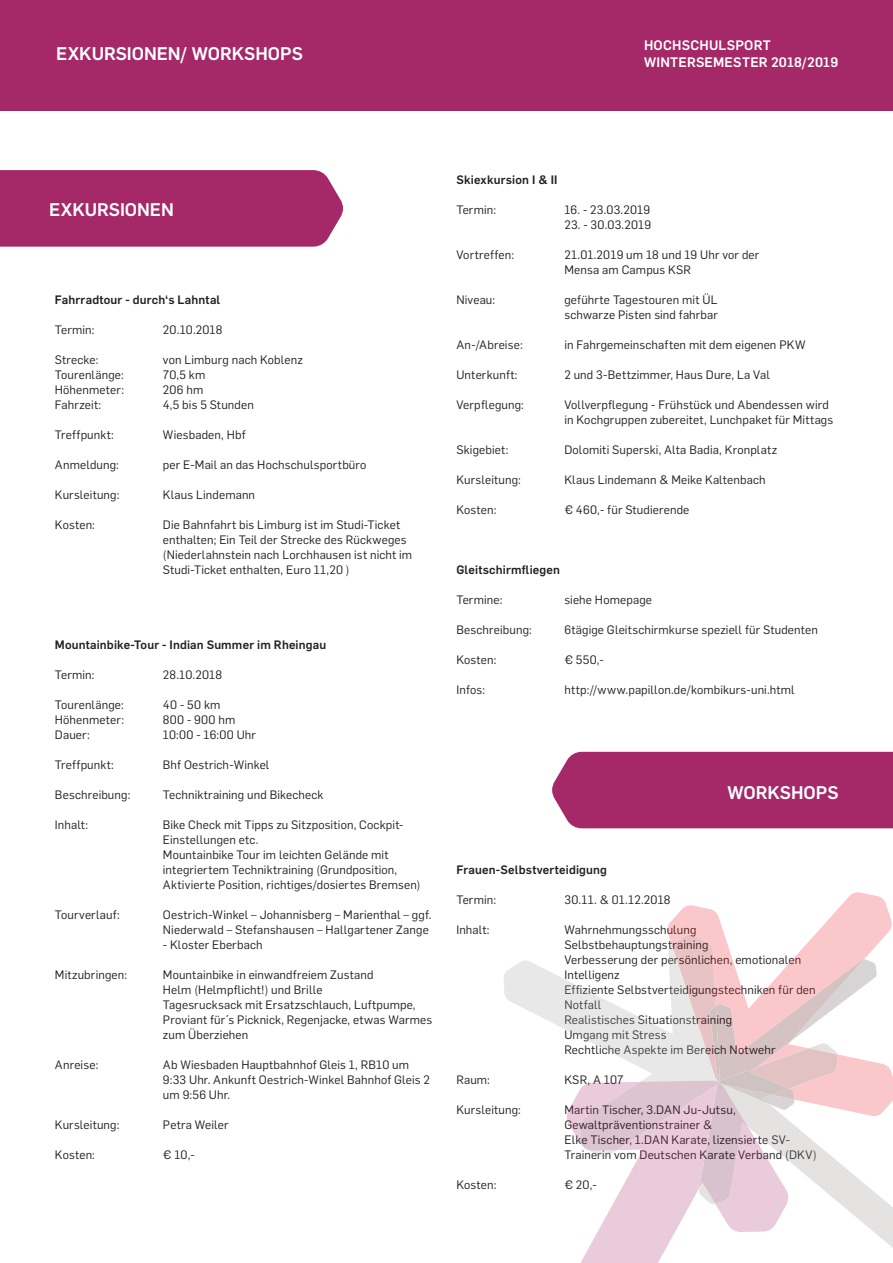
<style>
.page{position:relative;width:893px;height:1263px;background:#fff}
.page>*{position:absolute;margin:0;border:0;box-sizing:border-box;transform-origin:0 0}
.t1{font:500 18px "Flama";color:#fff}
.t2{font:500 13.5px "Flama";letter-spacing:.01em;color:#fff}
.t3{font:12px/15px "Flama";letter-spacing:.015em;color:#231f20}
.t4{font:500 12px "Flama";letter-spacing:.015em;color:#231f20}
</style>
<div class="page">
<div style="left:1px;top:0;width:892px;height:111px;background:#a52869"></div>
<div style="left:552px;top:752px;width:341px;height:76px;background:#a52869"></div>
<svg style="left:667px;top:892px;width:225px;height:43px"></svg>
<svg style="left:504px;top:960px;width:63px;height:70px;fill:#e9e8e8"></svg>
<svg style="left:567px;top:935px;width:326px;height:328px"></svg>
<div style="left:0;top:170px;width:343px;height:77px;background:#a52869"></div>
<p class="t1" style="left:56px;top:41px;width:248px">EXKURSIONEN/ WORKSHOPS</p>
<p class="t2" style="left:644px;top:36px;width:128px">HOCHSCHULSPORT</p>
<p class="t2" style="left:644px;top:52px;width:196px">WINTERSEMESTER 2018/2019</p>
<p class="t1" style="left:49px;top:197px;width:126px">EXKURSIONEN</p>
<p class="t4" style="left:55px;top:291px;width:167px">Fahrradtour - durch‘s Lahntal</p>
<p class="t3" style="left:55px;top:322px;width:41px">Termin:</p>
<p class="t3" style="left:163px;top:322px;width:61px">20.10.2018</p>
<p class="t3" style="left:55px;top:352px;width:45px">Strecke:</p>
<p class="t3" style="left:163px;top:352px;width:141px">von Limburg nach Koblenz</p>
<p class="t3" style="left:55px;top:367px;width:70px">Tourenlänge:</p>
<p class="t3" style="left:163px;top:367px;width:44px">70,5 km</p>
<p class="t3" style="left:55px;top:382px;width:71px">Höhenmeter:</p>
<p class="t3" style="left:163px;top:382px;width:42px">206 hm</p>
<p class="t3" style="left:55px;top:397px;width:48px">Fahrzeit:</p>
<p class="t3" style="left:163px;top:397px;width:92px">4,5 bis 5 Stunden</p>
<p class="t3" style="left:55px;top:427px;width:61px">Treffpunkt:</p>
<p class="t3" style="left:163px;top:427px;width:84px">Wiesbaden, Hbf</p>
<p class="t3" style="left:55px;top:457px;width:66px">Anmeldung:</p>
<p class="t3" style="left:163px;top:457px;width:205px">per E-Mail an das Hochschulsportbüro</p>
<p class="t3" style="left:55px;top:487px;width:66px">Kursleitung:</p>
<p class="t3" style="left:163px;top:487px;width:94px">Klaus Lindemann</p>
<p class="t3" style="left:55px;top:517px;width:42px">Kosten:</p>
<p class="t3" style="left:163px;top:517px;width:245px">Die Bahnfahrt bis Limburg ist im Studi-Ticket enthalten; Ein Teil der Strecke des Rückweges</p>
<p class="t3" style="left:163px;top:547px;width:251px">(Niederlahnstein nach Lorchhausen ist nicht im<br>Studi-Ticket enthalten, Euro 11,20 )</p>
<p class="t4" style="left:55px;top:636px;width:273px">Mountainbike-Tour - Indian Summer im Rheingau</p>
<p class="t3" style="left:55px;top:667px;width:41px">Termin:</p>
<p class="t3" style="left:163px;top:667px;width:61px">28.10.2018</p>
<p class="t3" style="left:55px;top:697px;width:70px">Tourenlänge:</p>
<p class="t3" style="left:163px;top:697px;width:59px">40 - 50 km</p>
<p class="t3" style="left:55px;top:712px;width:71px">Höhenmeter:</p>
<p class="t3" style="left:163px;top:712px;width:74px">800 - 900 hm</p>
<p class="t3" style="left:55px;top:727px;width:36px">Dauer:</p>
<p class="t3" style="left:163px;top:727px;width:95px">10:00 - 16:00 Uhr</p>
<p class="t3" style="left:55px;top:757px;width:61px">Treffpunkt:</p>
<p class="t3" style="left:163px;top:757px;width:108px">Bhf Oestrich-Winkel</p>
<p class="t3" style="left:55px;top:787px;width:77px">Beschreibung:</p>
<p class="t3" style="left:163px;top:787px;width:162px">Techniktraining und Bikecheck</p>
<p class="t3" style="left:55px;top:817px;width:35px">Inhalt:</p>
<p class="t3" style="left:163px;top:817px;width:242px">Bike Check mit Tipps zu Sitzposition, Cockpit-</p>
<p class="t3" style="left:163px;top:832px;width:97px">Einstellungen etc.</p>
<p class="t3" style="left:163px;top:847px;width:227px">Mountainbike Tour im leichten Gelände mit</p>
<p class="t3" style="left:163px;top:862px;width:236px">integriertem Techniktraining (Grundposition,</p>
<p class="t3" style="left:163px;top:877px;width:259px">Aktivierte Position, richtiges/dosiertes Bremsen)</p>
<p class="t3" style="left:55px;top:907px;width:66px">Tourverlauf:</p>
<p class="t3" style="left:163px;top:907px;width:270px">Oestrich-Winkel – Johannisberg – Marienthal – ggf.<br>Niederwald – Stefanshausen – Hallgartener Zange</p>
<p class="t3" style="left:163px;top:937px;width:101px">- Kloster Eberbach</p>
<p class="t3" style="left:55px;top:967px;width:74px">Mitzubringen:</p>
<p class="t3" style="left:163px;top:967px;width:212px">Mountainbike in einwandfreiem Zustand</p>
<p class="t3" style="left:163px;top:982px;width:161px">Helm (Helmpflicht!) und Brille</p>
<p class="t3" style="left:163px;top:997px;width:271px">Tagesrucksack mit Ersatzschlauch, Luftpumpe,<br>Proviant für´s Picknick, Regenjacke, etwas Warmes zum Überziehen</p>
<p class="t3" style="left:55px;top:1057px;width:45px">Anreise:</p>
<p class="t3" style="left:163px;top:1057px;width:248px">Ab Wiesbaden Hauptbahnhof Gleis 1, RB10 um</p>
<p class="t3" style="left:163px;top:1072px;width:269px">9:33 Uhr. Ankunft Oestrich-Winkel Bahnhof Gleis 2 um 9:56 Uhr.</p>
<p class="t3" style="left:55px;top:1117px;width:66px">Kursleitung:</p>
<p class="t3" style="left:163px;top:1117px;width:67px">Petra Weiler</p>
<p class="t3" style="left:55px;top:1147px;width:42px">Kosten:</p>
<p class="t3" style="left:163px;top:1147px;width:33px">€ 10,-</p>
<p class="t4" style="left:456px;top:171px;width:103px">Skiexkursion I &amp; II</p>
<p class="t3" style="left:456px;top:202px;width:41px">Termin:</p>
<p class="t3" style="left:564px;top:202px;width:87px">16. - 23.03.2019</p>
<p class="t3" style="left:564px;top:217px;width:88px">23. - 30.03.2019</p>
<p class="t3" style="left:456px;top:247px;width:59px">Vortreffen:</p>
<p class="t3" style="left:564px;top:247px;width:196px">21.01.2019 um 18 und 19 Uhr vor der<br>Mensa am Campus KSR</p>
<p class="t3" style="left:456px;top:292px;width:40px">Niveau:</p>
<p class="t3" style="left:564px;top:292px;width:155px">geführte Tagestouren mit ÜL</p>
<p class="t3" style="left:564px;top:307px;width:155px">schwarze Pisten sind fahrbar</p>
<p class="t3" style="left:456px;top:337px;width:68px">An-/Abreise:</p>
<p class="t3" style="left:564px;top:337px;width:243px">in Fahrgemeinschaften mit dem eigenen PKW</p>
<p class="t3" style="left:456px;top:367px;width:63px">Unterkunft:</p>
<p class="t3" style="left:564px;top:367px;width:207px">2 und 3-Bettzimmer, Haus Dure, La Val</p>
<p class="t3" style="left:456px;top:397px;width:69px">Verpflegung:</p>
<p class="t3" style="left:564px;top:397px;width:270px">Vollverpflegung - Frühstück und Abendessen wird in Kochgruppen zubereitet, Lunchpaket für Mittags</p>
<p class="t3" style="left:456px;top:442px;width:53px">Skigebiet:</p>
<p class="t3" style="left:564px;top:442px;width:214px">Dolomiti Superski, Alta Badia, Kronplatz</p>
<p class="t3" style="left:456px;top:472px;width:66px">Kursleitung:</p>
<p class="t3" style="left:564px;top:472px;width:203px">Klaus Lindemann &amp; Meike Kaltenbach</p>
<p class="t3" style="left:456px;top:502px;width:42px">Kosten:</p>
<p class="t3" style="left:564px;top:502px;width:126px">€ 460,- für Studierende</p>
<p class="t4" style="left:456px;top:561px;width:105px">Gleitschirmfliegen</p>
<p class="t3" style="left:456px;top:592px;width:47px">Termine:</p>
<p class="t3" style="left:564px;top:592px;width:89px">siehe Homepage</p>
<p class="t3" style="left:456px;top:622px;width:77px">Beschreibung:</p>
<p class="t3" style="left:564px;top:622px;width:255px">6tägige Gleitschirmkurse speziell für Studenten</p>
<p class="t3" style="left:456px;top:652px;width:42px">Kosten:</p>
<p class="t3" style="left:564px;top:652px;width:41px">€ 550,-</p>
<p class="t3" style="left:456px;top:682px;width:30px">Infos:</p>
<p class="t3" style="left:564px;top:682px;width:232px">http://www.papillon.de/kombikurs-uni.html</p>
<p class="t1" style="left:727px;top:779px;width:113px">WORKSHOPS</p>
<p class="t4" style="left:456px;top:861px;width:152px">Frauen-Selbstverteidigung</p>
<p class="t3" style="left:456px;top:892px;width:41px">Termin:</p>
<p class="t3" style="left:564px;top:892px;width:108px">30.11. &amp; 01.12.2018</p>
<p class="t3" style="left:456px;top:922px;width:35px">Inhalt:</p>
<p class="t3" style="left:564px;top:922px;width:134px">Wahrnehmungsschulung</p>
<p class="t3" style="left:564px;top:937px;width:146px">Selbstbehauptungstraining</p>
<p class="t3" style="left:564px;top:952px;width:238px">Verbesserung der persönlichen, emotionalen<br>Intelligenz</p>
<p class="t3" style="left:564px;top:982px;width:253px">Effiziente Selbstverteidigungstechniken für den<br>Notfall</p>
<p class="t3" style="left:564px;top:1012px;width:169px">Realistisches Situationstraining</p>
<p class="t3" style="left:564px;top:1027px;width:104px">Umgang mit Stress</p>
<p class="t3" style="left:564px;top:1042px;width:213px">Rechtliche Aspekte im Bereich Notwehr</p>
<p class="t3" style="left:456px;top:1072px;width:35px">Raum:</p>
<p class="t3" style="left:564px;top:1072px;width:61px">KSR, A 107</p>
<p class="t3" style="left:456px;top:1102px;width:66px">Kursleitung:</p>
<p class="t3" style="left:564px;top:1102px;width:173px">Martin Tischer, 3.DAN Ju-Jutsu,</p>
<p class="t3" style="left:564px;top:1117px;width:149px">Gewaltpräventionstrainer &amp;</p>
<p class="t3" style="left:564px;top:1132px;width:227px">Elke Tischer, 1.DAN Karate, lizensierte SV-</p>
<p class="t3" style="left:564px;top:1147px;width:254px">Trainerin vom Deutschen Karate Verband (DKV)</p>
<p class="t3" style="left:456px;top:1177px;width:42px">Kosten:</p>
<p class="t3" style="left:564px;top:1177px;width:34px">€ 20,-</p>
</div>
